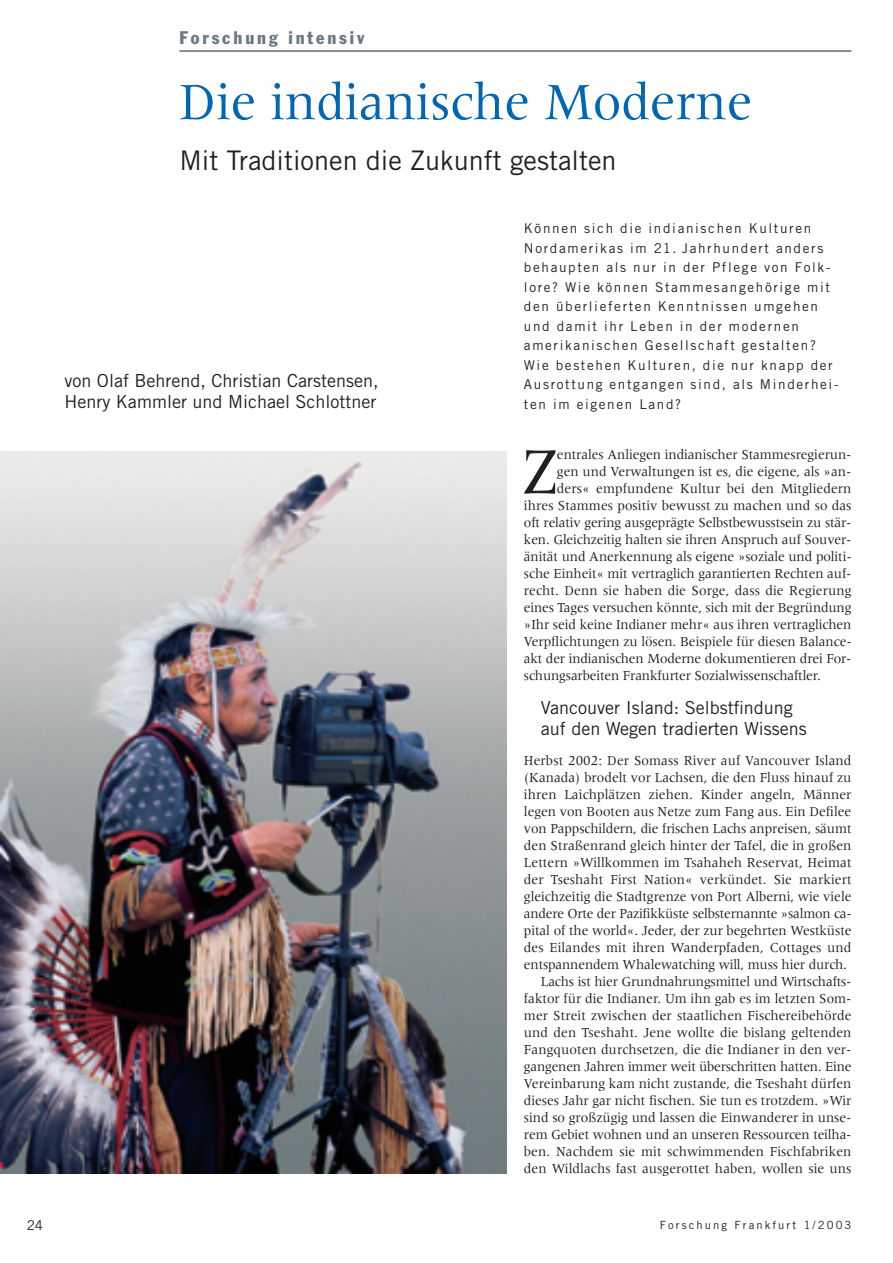
<style>
.page{position:relative;width:893px;height:1263px;background:#fff}
.page>*{position:absolute;margin:0;border:0;box-sizing:border-box;transform-origin:0 0}
.t1{font:67.95px "Meridien";color:#231f20;scale:.95 1}
.t2{font:54px "Meridien";color:#0166b3;scale:.95 1}
.t3{font:27px "Trade Gothic";color:#231f20}
.t4{font:18px/21px "Trade Gothic";color:#231f20}
.t5{font:condensed 18px "Franklin Gothic";letter-spacing:.16em;color:#6b7a83}
.t6{font:14.25px "Meridien";letter-spacing:-.005em;color:#231f20;scale:.95 1}
.t7{font:13.5px/19.5px "Trade Gothic";letter-spacing:.12em;color:#231f20}
.t8{font:11.25px "Trade Gothic";letter-spacing:.185em;color:#231f20}
</style>
<div class="page">
<hr style="left:179px;top:51px;width:672px;height:1px;background:#231f20">
<img style="left:0;top:452px;width:507px;height:722px">
<p class="t7" style="left:27px;top:1216px;width:18px">24</p>
<p class="t5" style="left:179px;top:31px;width:186px">Forschung intensiv</p>
<h2 class="t2" style="left:179px;top:81px;width:604px">Die indianische Moderne</h2>
<h3 class="t3" style="left:179px;top:151px;width:438px">Mit Traditionen die Zukunft gestalten</h3>
<p class="t4" style="left:64px;top:372px;width:315px">von Olaf Behrend, Christian Carstensen,<br>Henry Kammler und Michael Schlottner</p>
<p class="t7" style="left:524px;top:220px;width:316px">Können sich die indianischen Kulturen Nordamerikas im 21. Jahrhundert anders behaupten als nur in der Pflege von Folk&shy;lore? Wie können Stammesangehörige mit den überlieferten Kenntnissen umgehen und damit ihr Leben in der modernen amerikanischen Gesellschaft gestalten?<br>Wie bestehen Kulturen, die nur knapp der Ausrottung entgangen sind, als Minderhei&shy;ten im eigenen Land?</p>
<h1 class="t1" style="left:522px;top:445px;width:39px">Z</h1>
<p class="t6" style="left:557px;top:449px;width:311px">entrales Anliegen indianischer Stammesregierun-</p>
<p class="t6" style="left:557px;top:466px;width:311px">gen und Verwaltungen ist es, die eigene, als »an-</p>
<p class="t6" style="left:557px;top:483px;width:311px">ders« empfundene Kultur bei den Mitgliedern</p>
<p class="t6" style="left:524px;top:500px;width:346px">ihres Stammes positiv bewusst zu machen und so das</p>
<p class="t6" style="left:524px;top:517px;width:346px">oft relativ gering ausgeprägte Selbstbewusstsein zu stär-</p>
<p class="t6" style="left:524px;top:534px;width:346px">ken. Gleichzeitig halten sie ihren Anspruch auf Souver-</p>
<p class="t6" style="left:524px;top:551px;width:346px">änität und Anerkennung als eigene »soziale und politi-</p>
<p class="t6" style="left:524px;top:568px;width:346px">sche Einheit« mit vertraglich garantierten Rechten auf-</p>
<p class="t6" style="left:524px;top:585px;width:346px">recht. Denn sie haben die Sorge, dass die Regierung</p>
<p class="t6" style="left:524px;top:602px;width:346px">eines Tages versuchen könnte, sich mit der Begründung</p>
<p class="t6" style="left:524px;top:619px;width:346px">»Ihr seid keine Indianer mehr« aus ihren vertraglichen</p>
<p class="t6" style="left:524px;top:636px;width:346px">Verpflichtungen zu lösen. Beispiele für diesen Balance-</p>
<p class="t6" style="left:524px;top:653px;width:346px">akt der indianischen Moderne dokumentieren drei For-</p>
<p class="t6" style="left:524px;top:670px;width:314px">schungsarbeiten Frankfurter Sozialwissenschaftler.</p>
<p class="t4" style="left:541px;top:699px;width:267px">Vancouver Island: Selbstfindung auf den Wegen tradierten Wissens</p>
<p class="t6" style="left:524px;top:755px;width:346px">Herbst 2002: Der Somass River auf Vancouver Island</p>
<p class="t6" style="left:524px;top:772px;width:346px">(Kanada) brodelt vor Lachsen, die den Fluss hinauf zu</p>
<p class="t6" style="left:524px;top:789px;width:346px">ihren Laichplätzen ziehen. Kinder angeln, Männer</p>
<p class="t6" style="left:524px;top:806px;width:346px">legen von Booten aus Netze zum Fang aus. Ein Defilee</p>
<p class="t6" style="left:524px;top:823px;width:346px">von Pappschildern, die frischen Lachs anpreisen, säumt</p>
<p class="t6" style="left:524px;top:840px;width:346px">den Straßenrand gleich hinter der Tafel, die in großen</p>
<p class="t6" style="left:524px;top:857px;width:346px">Lettern »Willkommen im Tsahaheh Reservat, Heimat</p>
<p class="t6" style="left:524px;top:874px;width:346px">der Tseshaht First Nation« verkündet. Sie markiert</p>
<p class="t6" style="left:524px;top:891px;width:346px">gleichzeitig die Stadtgrenze von Port Alberni, wie viele</p>
<p class="t6" style="left:524px;top:908px;width:346px">andere Orte der Pazifikküste selbsternannte »salmon ca-</p>
<p class="t6" style="left:524px;top:925px;width:346px">pital of the world«. Jeder, der zur begehrten Westküste</p>
<p class="t6" style="left:524px;top:942px;width:346px">des Eilandes mit ihren Wanderpfaden, Cottages und</p>
<p class="t6" style="left:524px;top:959px;width:341px">entspannendem Whalewatching will, muss hier durch.</p>
<p class="t6" style="left:541px;top:976px;width:328px">Lachs ist hier Grundnahrungsmittel und Wirtschafts-</p>
<p class="t6" style="left:524px;top:993px;width:346px">faktor für die Indianer. Um ihn gab es im letzten Som-</p>
<p class="t6" style="left:524px;top:1010px;width:346px">mer Streit zwischen der staatlichen Fischereibehörde</p>
<p class="t6" style="left:524px;top:1027px;width:346px">und den Tseshaht. Jene wollte die bislang geltenden</p>
<p class="t6" style="left:524px;top:1044px;width:346px">Fangquoten durchsetzen, die die Indianer in den ver-</p>
<p class="t6" style="left:524px;top:1061px;width:346px">gangenen Jahren immer weit überschritten hatten. Eine</p>
<p class="t6" style="left:524px;top:1078px;width:346px">Vereinbarung kam nicht zustande, die Tseshaht dürfen</p>
<p class="t6" style="left:524px;top:1095px;width:346px">dieses Jahr gar nicht fischen. Sie tun es trotzdem. »Wir</p>
<p class="t6" style="left:524px;top:1112px;width:346px">sind so großzügig und lassen die Einwanderer in unse-</p>
<p class="t6" style="left:524px;top:1129px;width:346px">rem Gebiet wohnen und an unseren Ressourcen teilha-</p>
<p class="t6" style="left:524px;top:1146px;width:346px">ben. Nachdem sie mit schwimmenden Fischfabriken</p>
<p class="t6" style="left:524px;top:1163px;width:346px">den Wildlachs fast ausgerottet haben, wollen sie uns</p>
<p class="t8" style="left:660px;top:1221px;width:193px">Forschung Frankfurt 1/2003</p>
</div>
